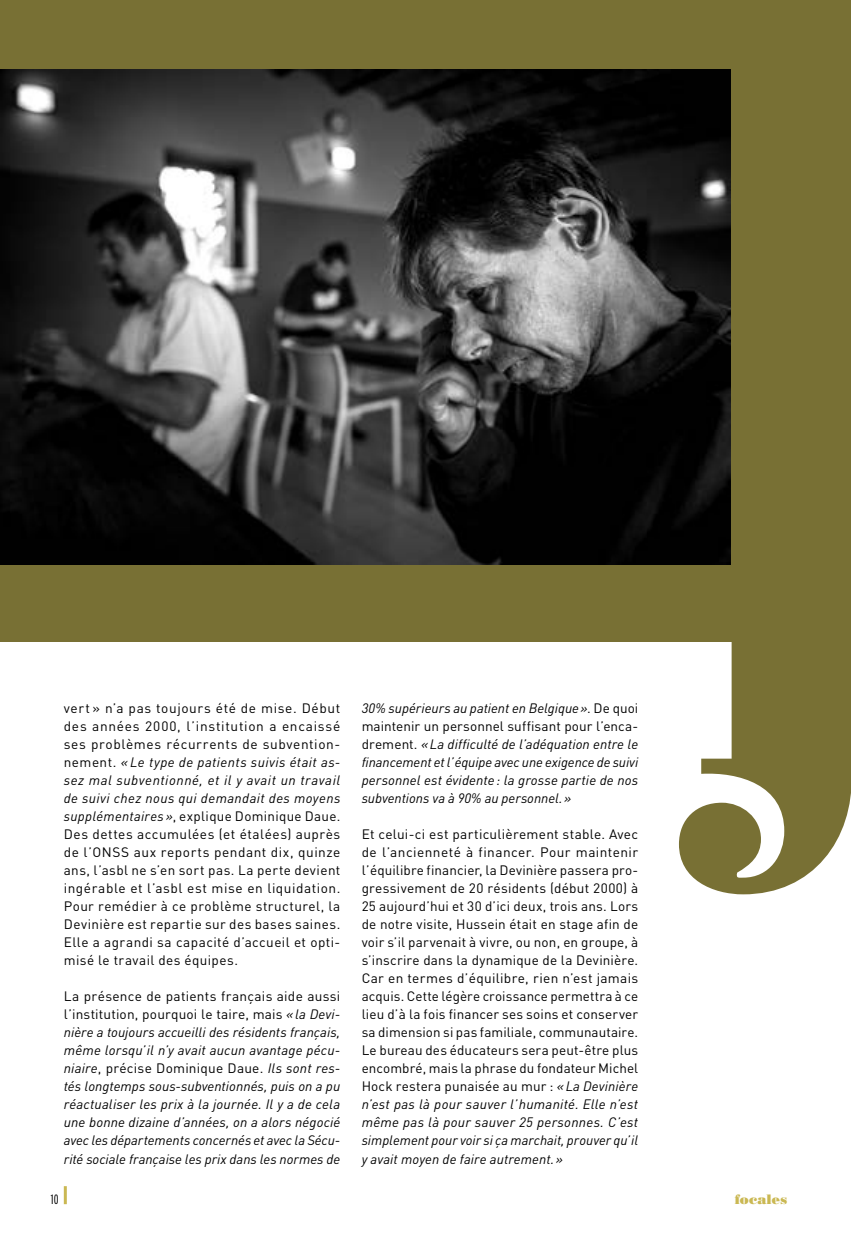
<style>
.page{position:relative;width:851px;height:1234px;background:#fff}
.page>*{position:absolute;margin:0;border:0;box-sizing:border-box;transform-origin:0 0}
.t1{font:13.5px/18px "DIN";letter-spacing:.035em;color:#000}
.t2{font:italic 13.5px/18px "DIN";color:#000;text-align:justify}
.t3{font:13.5px "Bodoni Poster";letter-spacing:.01em;color:#cab853}
.t4{font:300 extra-condensed 13.5px "Interstate";color:#000}
.s1{font-style:italic}
.s2{font-style:normal}
</style>
<div class="page">
<svg style="left:678px;top:641px;width:172px;height:253px;fill:#787034"></svg>
<div style="left:0;top:0;width:850px;height:641px;background:#787034"></div>
<img style="left:0;top:70px;width:730px;height:494px">
<hr style="left:64px;top:1185px;width:3px;height:18px;background:#cab853">
<p class="t1" style="left:64px;top:699px;width:278px">vert » n’a pas toujours été de mise. Début des années 2000, l’institution a encaissé ses problèmes récurrents de subvention&shy;nement. <span class="s1">« Le type de patients suivis était as&shy;sez mal subventionné, et il y avait un travail de suivi chez nous qui demandait des moyens supplémentaires »</span>, explique Dominique Daue.<br>Des dettes accumulées (et étalées) auprès de l’ONSS aux reports pendant dix, quinze ans, l’asbl ne s’en sort pas. La perte devient ingérable et l’asbl est mise en liquidation.<br>Pour remédier à ce problème structurel, la Devinière est repartie sur des bases saines.<br>Elle a agrandi sa capacité d’accueil et opti&shy;misé le travail des équipes.</p>
<p class="t2" style="left:64px;top:987px;width:278px"><span class="s2">La présence de patients français aide aussi l’institution, pourquoi le taire, mais</span> «la Devi&shy;nière a toujours accueilli des résidents français, même lorsqu’il n’y avait aucun avantage pécu&shy;niaire<span class="s2">, précise Dominique Daue.</span> Ils sont res&shy;tés longtemps sous-subventionnés, puis on a pu réactualiser les prix à la journée. Il y a de cela une bonne dizaine d’années, on a alors négocié avec les départements concernés et avec la Sécu&shy;rité sociale française les prix dans les normes de</p>
<p class="t2" style="left:361px;top:699px;width:278px">30% supérieurs au patient en Belgique»<span class="s2">. De quoi maintenir un personnel suffisant pour l’enca&shy;drement.</span> «La difficulté de l’adéquation entre le financement et l’équipe avec une exigence de suivi personnel est évidente: la grosse partie de nos subventions va à 90% au personnel.»</p>
<p class="t1" style="left:361px;top:825px;width:278px;text-align:justify">Et celui-ci est particulièrement stable. Avec de l’ancienneté à financer. Pour maintenir l’équilibre financier, la Devinière passera pro&shy;gressivement de 20 résidents (début 2000) à 25 aujourd’hui et 30 d’ici deux, trois ans. Lors de notre visite, Hussein était en stage afin de voir s’il parvenait à vivre, ou non, en groupe, à s’inscrire dans la dynamique de la Devinière.<br>Car en termes d’équilibre, rien n’est jamais acquis. Cette légère croissance permettra à ce lieu d’à la fois financer ses soins et conserver sa dimension si pas familiale, communautaire.<br>Le bureau des éducateurs sera peut-être plus encombré, mais la phrase du fondateur Michel Hock restera punaisée au mur : <span class="s1">«La Devinière n’est pas là pour sauver l’humanité. Elle n’est même pas là pour sauver 25 personnes. C’est simplement pour voir si ça marchait, prouver qu’il y avait moyen de faire autrement.»</span></p>
<p class="t4" style="left:51px;top:1191px;width:9px">10</p>
<p class="t3" style="left:734px;top:1190px;width:54px">focales</p>
</div>
